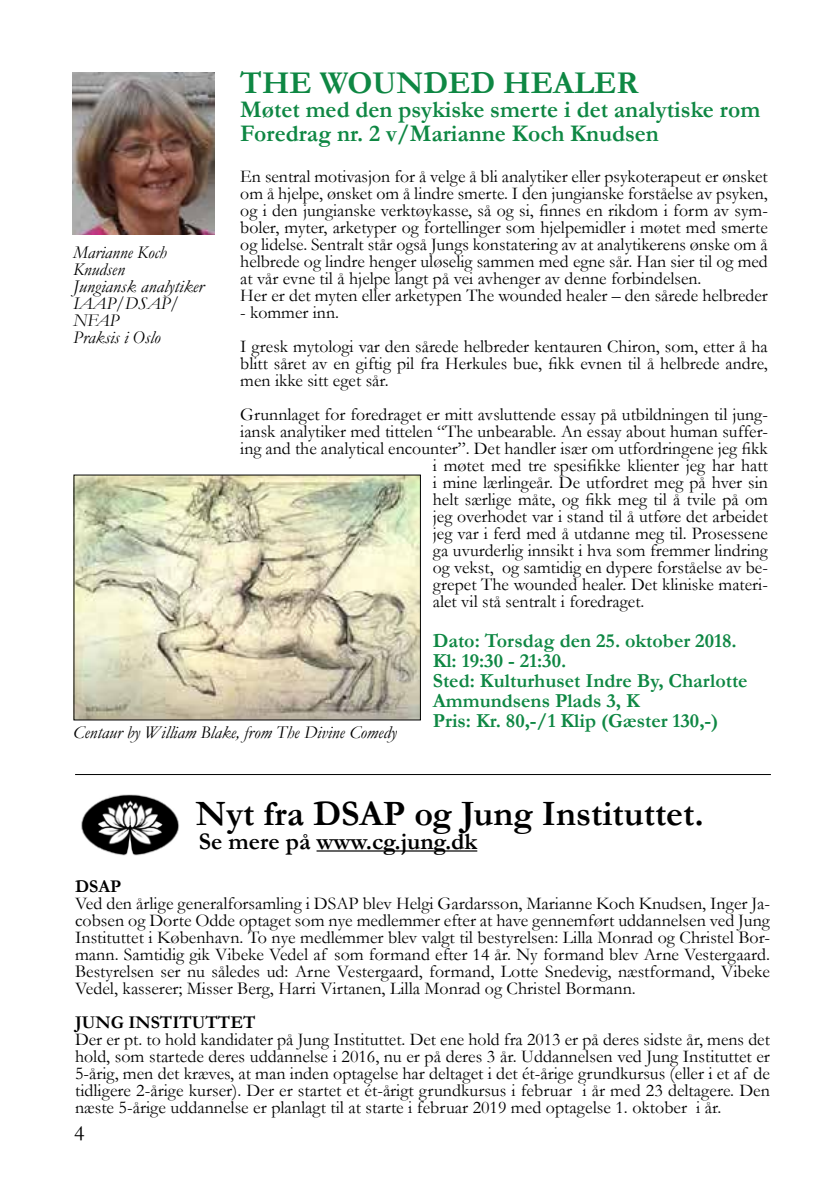
<style>
.page{position:relative;width:840px;height:1191px;background:#fff}
.page>*{position:absolute;margin:0;border:0;box-sizing:border-box;transform-origin:0 0}
.t1{font:700 36px "Garamond";color:#000}
.t2{font:700 32px "Garamond";color:#0e8743}
.t3{font:700 24px/24px "Garamond";color:#0e8743}
.t4{font:700 24px "Garamond";color:#000}
.t5{font:22px "Garamond";color:#000}
.t6{font:700 20px/20px "Garamond";color:#0e8743}
.t7{font:18px/17px "Garamond";color:#000}
.t8{font:italic 18px/17px "Garamond";color:#000}
.t9{font:700 18px "Garamond";color:#000}
</style>
<div class="page">
<img style="left:72px;top:72px;width:143px;height:162px">
<img style="left:76px;top:476px;width:342px;height:242px">
<hr style="left:316px;top:850px;width:161px;height:1px;background:#000">
<img style="left:81px;top:794px;width:98px;height:62px">
<hr style="left:75px;top:774px;width:695px;height:1px;background:#000">
<h2 class="t2" style="left:240px;top:61px;width:400px">THE WOUNDED HEALER</h2>
<h3 class="t3" style="left:240px;top:97px;width:521px">Møtet med den psykiske smerte i det analytiske rom<br>Foredrag nr. 2 v/Marianne Koch Knudsen</h3>
<p class="t7" style="left:240px;top:167px;width:529px">En sentral motivasjon for å velge å bli analytiker eller psykoterapeut er ønsket om å hjelpe, ønsket om å lindre smerte. I den jungianske forståelse av psyken, og i den jungianske verktøykasse, så og si, finnes en rikdom i form av sym&shy;boler, myter, arketyper og fortellinger som hjelpemidler i møtet med smerte og lidelse. Sentralt står også Jungs konstatering av at analytikerens ønske om å helbrede og lindre henger uløselig sammen med egne sår. Han sier til og med at vår evne til å hjelpe langt på vei avhenger av denne forbindelsen.<br>Her er det myten eller arketypen The wounded healer – den sårede helbreder</p>
<p class="t7" style="left:240px;top:295px;width:528px;line-height:34px">- kommer inn.<br>I gresk mytologi var den sårede helbreder kentauren Chiron, som, etter å ha</p>
<p class="t7" style="left:240px;top:354px;width:529px">blitt såret av en giftig pil fra Herkules bue, fikk evnen til å helbrede andre, men ikke sitt eget sår.</p>
<p class="t7" style="left:240px;top:405px;width:529px">Grunnlaget for foredraget er mitt avsluttende essay på utbildningen til jung-</p>
<p class="t7" style="left:240px;top:422px;width:529px">iansk analytiker med tittelen “The unbearable. An essay about human suffer-</p>
<p class="t7" style="left:240px;top:439px;width:528px">ing and the analytical encounter”. Det handler især om utfordringene jeg fikk</p>
<p class="t7" style="left:432px;top:456px;width:336px">i møtet med tre spesifikke klienter jeg har hatt</p>
<p class="t7" style="left:432px;top:473px;width:336px">i mine lærlingeår. De utfordret meg på hver sin</p>
<p class="t7" style="left:432px;top:490px;width:336px">helt særlige måte, og fikk meg til å tvile på om</p>
<p class="t7" style="left:432px;top:507px;width:336px">jeg overhodet var i stand til å utføre det arbeidet</p>
<p class="t7" style="left:432px;top:524px;width:336px">jeg var i ferd med å utdanne meg til. Prosessene</p>
<p class="t7" style="left:432px;top:541px;width:336px">ga uvurderlig innsikt i hva som fremmer lindring</p>
<p class="t7" style="left:432px;top:558px;width:336px">og vekst, og samtidig en dypere forståelse av be-</p>
<p class="t7" style="left:432px;top:575px;width:336px">grepet The wounded healer. Det kliniske materi-</p>
<p class="t7" style="left:432px;top:592px;width:213px">alet vil stå sentralt i foredraget.</p>
<p class="t6" style="left:432px;top:631px;width:316px">Dato: Torsdag den 25. oktober 2018.<br>Kl: 19:30 - 21:30.<br>Sted: Kulturhuset Indre By, Charlotte<br>Ammundsens Plads 3, K<br>Pris: Kr. 80,-/1 Klip (Gæster 130,-)</p>
<p class="t8" style="left:73px;top:243px;width:132px">Marianne Koch<br>Knudsen<br>Jungiansk analytiker<br>IAAP/DSAP/<br>NFAP<br>Praksis i Oslo</p>
<p class="t8" style="left:73px;top:723px;width:325px">Centaur by William Blake, from The Divine Comedy</p>
<h1 class="t1" style="left:196px;top:789px;width:509px">Nyt fra DSAP og Jung Instituttet.</h1>
<h3 class="t4" style="left:199px;top:825px;width:280px">Se mere på www.cg.jung.dk</h3>
<p class="t9" style="left:75px;top:874px;width:48px">DSAP</p>
<p class="t7" style="left:75px;top:894px;width:696px;text-align:justify">Ved den årlige generalforsamling i DSAP blev Helgi Gardarsson, Marianne Koch Knudsen, Inger Ja&shy;cobsen og Dorte Odde optaget som nye medlemmer efter at have gennemført uddannelsen ved Jung Instituttet i København. To nye medlemmer blev valgt til bestyrelsen: Lilla Monrad og Christel Bor&shy;mann. Samtidig gik Vibeke Vedel af som formand efter 14 år. Ny formand blev Arne Vestergaard.<br>Bestyrelsen ser nu således ud: Arne Vestergaard, formand, Lotte Snedevig, næstformand, Vibeke Vedel, kasserer; Misser Berg, Harri Virtanen, Lilla Monrad og Christel Bormann.</p>
<p class="t9" style="left:75px;top:1010px;width:182px">JUNG INSTITUTTET</p>
<p class="t7" style="left:75px;top:1030px;width:696px;text-align:justify">Der er pt. to hold kandidater på Jung Instituttet. Det ene hold fra 2013 er på deres sidste år, mens det hold, som startede deres uddannelse i 2016, nu er på deres 3 år. Uddannelsen ved Jung Instituttet er 5-årig, men det kræves, at man inden optagelse har deltaget i det ét-årige grundkursus (eller i et af de tidligere 2-årige kurser). Der er startet et ét-årigt grundkursus i februar i år med 23 deltagere. Den næste 5-årige uddannelse er planlagt til at starte i februar 2019 med optagelse 1. oktober i år.</p>
<p class="t5" style="left:74px;top:1118px;width:12px">4</p>
</div>
